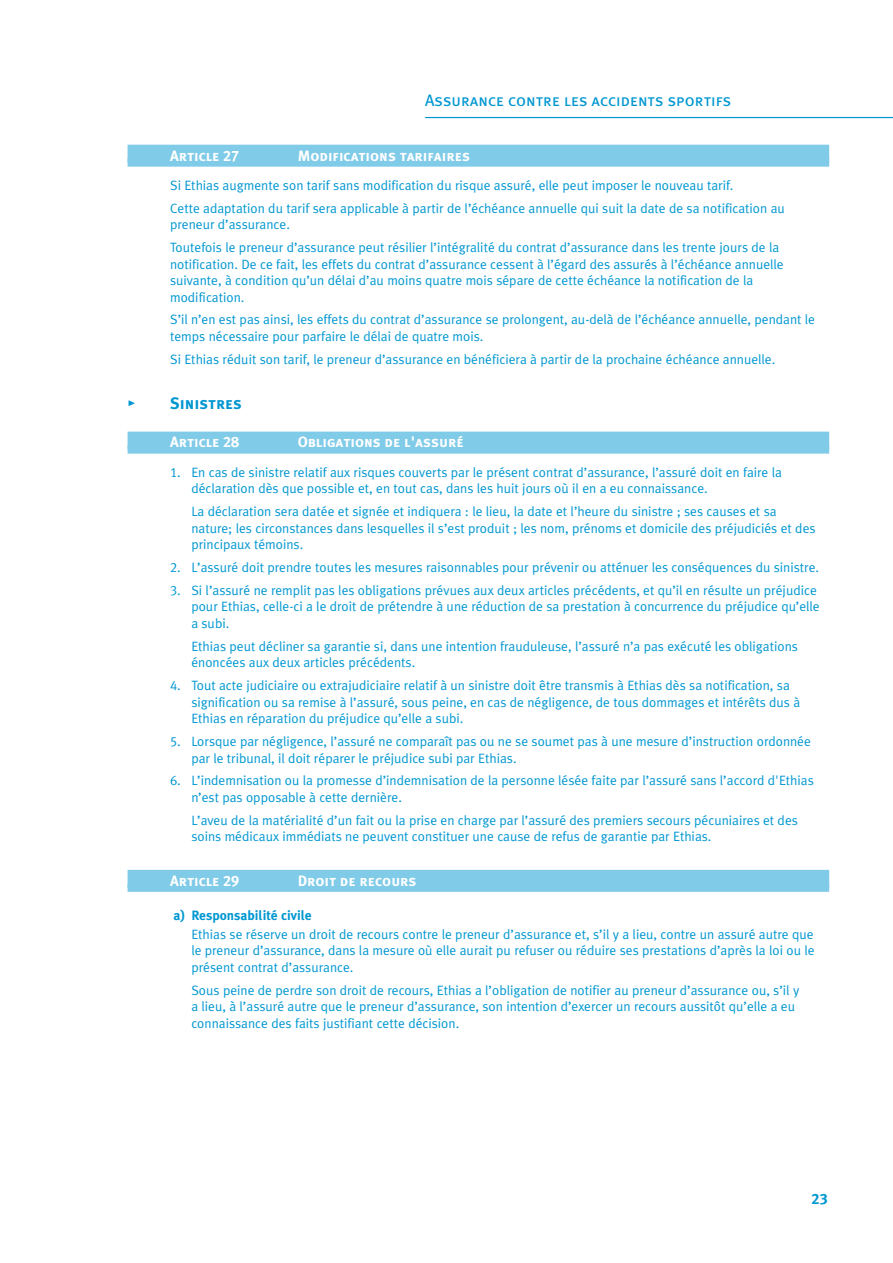
<style>
.page{position:relative;width:893px;height:1263px;background:#fff}
.page>*{position:absolute;margin:0;border:0;box-sizing:border-box;transform-origin:0 0}
.t1{font:16.5px "Meta Ethias Book Caps";color:#0097d1}
.t2{font:16.5px "Meta Ethias Bold Caps";color:#0097d1}
.t3{font:15px "Meta Ethias Bold Caps";color:#fff}
.t4{font:15px "Meta Ethias Bold Caps";color:#0097d1}
.t5{font:13.5px/16.5px "Meta Ethias Normal";color:#0097d1}
.t6{font:700 13.5px "Meta Ethias";color:#0097d1}
</style>
<div class="page">
<hr style="left:425px;top:117px;width:468px;height:1px;background:#0097d1">
<div style="left:128px;top:145px;width:701px;height:18px;background:#80cbe8"></div>
<div style="left:128px;top:158px;width:701px;height:9px;background:#80cbe8"></div>
<div style="left:128px;top:432px;width:701px;height:18px;background:#80cbe8"></div>
<div style="left:128px;top:445px;width:701px;height:9px;background:#80cbe8"></div>
<div style="left:128px;top:870px;width:701px;height:18px;background:#80cbe8"></div>
<div style="left:128px;top:883px;width:701px;height:9px;background:#80cbe8"></div>
<p class="t1" style="left:425px;top:91px;width:308px">Assurance contre les accidents sportifs</p>
<p class="t3" style="left:170px;top:147px;width:71px">Article 27</p>
<p class="t3" style="left:298px;top:147px;width:174px">Modifications tarifaires</p>
<p class="t5" style="left:170px;top:173px;width:616px;line-height:23px">Si Ethias augmente son tarif sans modification du risque assuré, elle peut imposer le nouveau tarif.<br>Cette adaptation du tarif sera applicable à partir de l’échéance annuelle qui suit la date de sa notification au</p>
<p class="t5" style="left:170px;top:213px;width:611px;line-height:23px">preneur d’assurance.<br>Toutefois le preneur d’assurance peut résilier l’intégralité du contrat d’assurance dans les trente jours de la</p>
<p class="t5" style="left:170px;top:255px;width:615px">notification. De ce fait, les effets du contrat d’assurance cessent à l’égard des assurés à l’échéance annuelle suivante, à condition qu’un délai d’au moins quatre mois sépare de cette échéance la notification de la modification.</p>
<p class="t5" style="left:170px;top:311px;width:647px">S’il n’en est pas ainsi, les effets du contrat d’assurance se prolongent, au-delà de l’échéance annuelle, pendant le temps nécessaire pour parfaire le délai de quatre mois.</p>
<p class="t5" style="left:170px;top:351px;width:607px">Si Ethias réduit son tarif, le preneur d’assurance en bénéficiera à partir de la prochaine échéance annuelle.</p>
<p class="t2" style="left:128px;top:394px;width:116px">• Sinistres</p>
<p class="t3" style="left:170px;top:434px;width:71px">Article 28</p>
<p class="t3" style="left:298px;top:434px;width:168px">Obligations de l'assuré</p>
<p class="t5" style="left:191px;top:464px;width:592px;text-indent:-21px">1. En cas de sinistre relatif aux risques couverts par le présent contrat d’assurance, l’assuré doit en faire la déclaration dès que possible et, en tout cas, dans les huit jours où il en a eu connaissance.</p>
<p class="t5" style="left:191px;top:503px;width:626px">La déclaration sera datée et signée et indiquera : le lieu, la date et l’heure du sinistre ; ses causes et sa nature; les circonstances dans lesquelles il s’est produit ; les nom, prénoms et domicile des préjudiciés et des principaux témoins.</p>
<p class="t5" style="left:170px;top:559px;width:650px">2. L’assuré doit prendre toutes les mesures raisonnables pour prévenir ou atténuer les conséquences du sinistre.</p>
<p class="t5" style="left:191px;top:582px;width:630px;text-indent:-21px">3. Si l’assuré ne remplit pas les obligations prévues aux deux articles précédents, et qu’il en résulte un préjudice pour Ethias, celle-ci a le droit de prétendre à une réduction de sa prestation à concurrence du préjudice qu’elle a subi.</p>
<p class="t5" style="left:191px;top:638px;width:608px">Ethias peut décliner sa garantie si, dans une intention frauduleuse, l’assuré n’a pas exécuté les obligations énoncées aux deux articles précédents.</p>
<p class="t5" style="left:191px;top:677px;width:610px;text-indent:-21px">4. Tout acte judiciaire ou extrajudiciaire relatif à un sinistre doit être transmis à Ethias dès sa notification, sa signification ou sa remise à l’assuré, sous peine, en cas de négligence, de tous dommages et intérêts dus à<br>Ethias en réparation du préjudice qu’elle a subi.</p>
<p class="t5" style="left:191px;top:733px;width:621px;text-indent:-21px">5. Lorsque par négligence, l’assuré ne comparaît pas ou ne se soumet pas à une mesure d’instruction ordonnée par le tribunal, il doit réparer le préjudice subi par Ethias.</p>
<p class="t5" style="left:191px;top:772px;width:624px;text-indent:-21px">6. L’indemnisation ou la promesse d’indemnisation de la personne lésée faite par l’assuré sans l’accord d'Ethias n’est pas opposable à cette dernière.</p>
<p class="t5" style="left:191px;top:812px;width:608px">L’aveu de la matérialité d’un fait ou la prise en charge par l’assuré des premiers secours pécuniaires et des soins médicaux immédiats ne peuvent constituer une cause de refus de garantie par Ethias.</p>
<p class="t3" style="left:170px;top:872px;width:71px">Article 29</p>
<p class="t3" style="left:298px;top:872px;width:120px">Droit de recours</p>
<p class="t6" style="left:173px;top:907px;width:140px">a) Responsabilité civile</p>
<p class="t5" style="left:191px;top:926px;width:625px;text-align:justify">Ethias se réserve un droit de recours contre le preneur d’assurance et, s’il y a lieu, contre un assuré autre que le preneur d’assurance, dans la mesure où elle aurait pu refuser ou réduire ses prestations d’après la loi ou le présent contrat d’assurance.</p>
<p class="t5" style="left:191px;top:981px;width:609px">Sous peine de perdre son droit de recours, Ethias a l’obligation de notifier au preneur d’assurance ou, s’il y a lieu, à l’assuré autre que le preneur d’assurance, son intention d’exercer un recours aussitôt qu’elle a eu connaissance des faits justifiant cette décision.</p>
<p class="t4" style="left:812px;top:1190px;width:18px">23</p>
</div>
